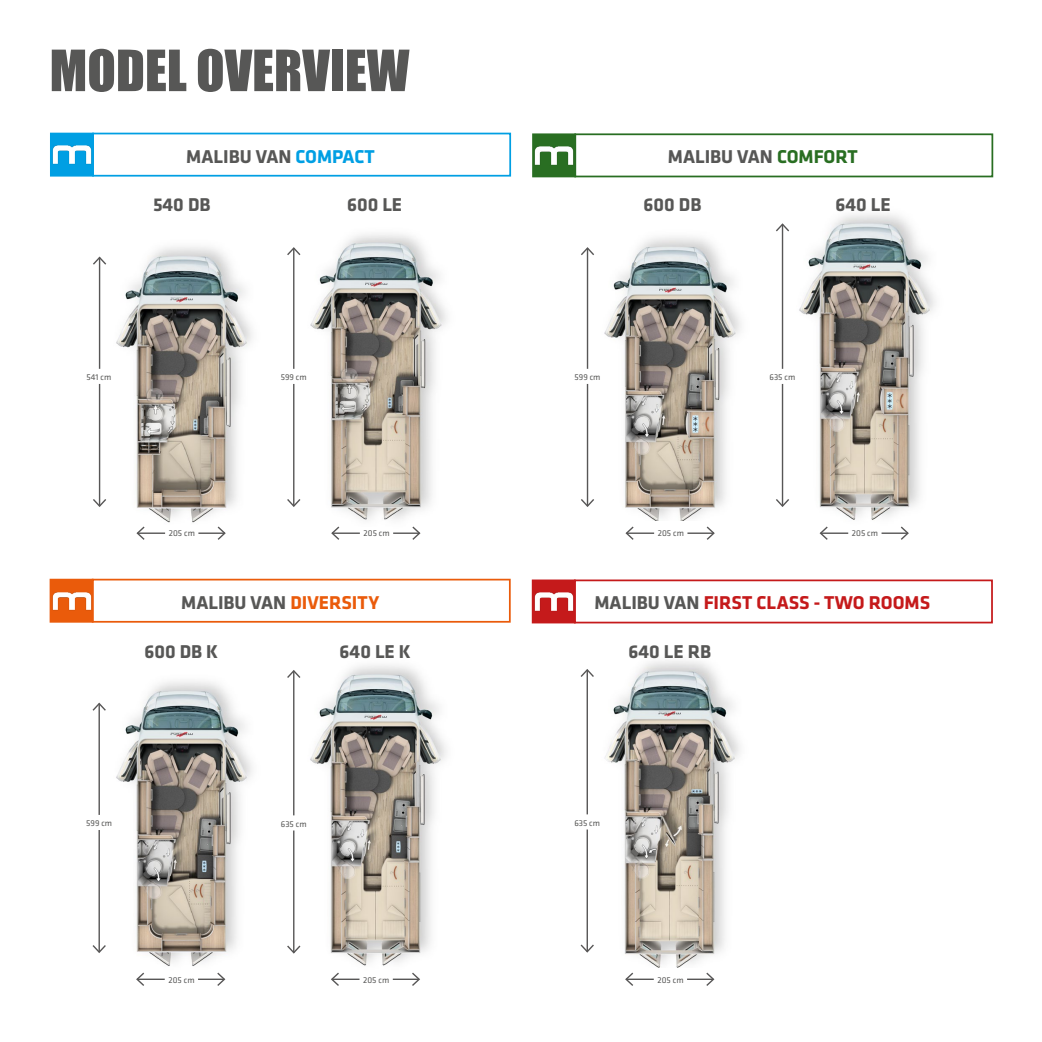
<style>
.page{position:relative;width:1042px;height:1042px;background:#fff}
.page>*{position:absolute;margin:0;border:0;box-sizing:border-box;transform-origin:0 0}
.t1{font:52.5px "Impact";color:#575756}
.t2{font:700 19.25px "Klavika Basic";color:#575756}
.t3{font:700 19.25px "Klavika Basic";color:#c51a1b}
.t4{font:8.75px "Klavika Basic";color:#575756}
.s1{color:#009fe3}
.s2{color:#296e22}
.s3{color:#ea5b0b}
.s4{color:#575756}
</style>
<div class="page">
<img style="left:98px;top:247px;width:154px;height:276px">
<img style="left:116px;top:681px;width:136px;height:285px">
<img style="left:294px;top:234px;width:153px;height:286px">
<div style="left:92px;top:133px;width:419px;height:44px;border:2px solid #009fe3"></div>
<img style="left:294px;top:665px;width:153px;height:301px">
<div style="left:92px;top:579px;width:419px;height:44px;border:2px solid #ea5b0b"></div>
<div style="left:50px;top:133px;width:44px;height:44px;background:#009fe3;border:2px solid #009fe3"></div>
<div style="left:50px;top:579px;width:44px;height:44px;background:#ea5b0b;border:2px solid #ea5b0b"></div>
<img style="left:53px;top:145px;width:38px;height:19px">
<img style="left:52px;top:591px;width:39px;height:19px">
<img style="left:586px;top:237px;width:155px;height:284px">
<img style="left:605px;top:660px;width:135px;height:307px">
<img style="left:781px;top:214px;width:155px;height:306px">
<div style="left:574px;top:133px;width:419px;height:44px;border:2px solid #296e22"></div>
<div style="left:574px;top:579px;width:419px;height:44px;border:2px solid #c51a1b"></div>
<hr style="left:99px;top:257px;width:1px;height:249px;background:#575656">
<svg style="left:93px;top:255px;width:15px;height:11px"></svg>
<svg style="left:93px;top:497px;width:15px;height:11px"></svg>
<div style="left:83px;top:369px;width:33px;height:15px;background:#fff"></div>
<hr style="left:293px;top:248px;width:1px;height:258px;background:#575656">
<svg style="left:287px;top:246px;width:15px;height:11px"></svg>
<svg style="left:287px;top:497px;width:15px;height:11px"></svg>
<div style="left:277px;top:369px;width:33px;height:15px;background:#fff"></div>
<div style="left:532px;top:133px;width:44px;height:44px;background:#296e22;border:2px solid #296e22"></div>
<div style="left:532px;top:579px;width:44px;height:44px;background:#c51a1b;border:2px solid #c51a1b"></div>
<img style="left:535px;top:146px;width:38px;height:19px">
<img style="left:534px;top:592px;width:39px;height:19px">
<hr style="left:587px;top:248px;width:1px;height:258px;background:#575656">
<svg style="left:581px;top:246px;width:15px;height:11px"></svg>
<svg style="left:581px;top:497px;width:15px;height:11px"></svg>
<div style="left:571px;top:369px;width:33px;height:15px;background:#fff"></div>
<hr style="left:782px;top:224px;width:1px;height:282px;background:#575656">
<svg style="left:776px;top:222px;width:14px;height:11px"></svg>
<svg style="left:776px;top:497px;width:14px;height:11px"></svg>
<div style="left:766px;top:369px;width:33px;height:15px;background:#fff"></div>
<hr style="left:98px;top:703px;width:2px;height:249px;background:#575656">
<svg style="left:92px;top:702px;width:14px;height:10px"></svg>
<svg style="left:92px;top:943px;width:14px;height:10px"></svg>
<div style="left:83px;top:815px;width:33px;height:15px;background:#fff"></div>
<hr style="left:293px;top:671px;width:1px;height:281px;background:#575656">
<svg style="left:287px;top:669px;width:15px;height:10px"></svg>
<svg style="left:287px;top:944px;width:15px;height:10px"></svg>
<div style="left:277px;top:815px;width:33px;height:15px;background:#fff"></div>
<hr style="left:586px;top:670px;width:2px;height:281px;background:#575656">
<svg style="left:580px;top:669px;width:14px;height:9px"></svg>
<svg style="left:580px;top:943px;width:14px;height:10px"></svg>
<div style="left:570px;top:814px;width:34px;height:15px;background:#fff"></div>
<hr style="left:137px;top:532px;width:88px;height:2px;background:#575656">
<svg style="left:136px;top:526px;width:10px;height:14px"></svg>
<svg style="left:216px;top:526px;width:10px;height:14px"></svg>
<div style="left:165px;top:526px;width:33px;height:16px;background:#fff"></div>
<hr style="left:332px;top:532px;width:87px;height:2px;background:#575656">
<svg style="left:331px;top:526px;width:10px;height:14px"></svg>
<svg style="left:411px;top:526px;width:10px;height:14px"></svg>
<div style="left:360px;top:526px;width:33px;height:16px;background:#fff"></div>
<hr style="left:626px;top:532px;width:88px;height:2px;background:#575656">
<svg style="left:625px;top:526px;width:10px;height:14px"></svg>
<svg style="left:705px;top:526px;width:10px;height:14px"></svg>
<div style="left:654px;top:526px;width:33px;height:16px;background:#fff"></div>
<hr style="left:820px;top:532px;width:88px;height:2px;background:#575656">
<svg style="left:819px;top:526px;width:10px;height:14px"></svg>
<svg style="left:899px;top:526px;width:10px;height:14px"></svg>
<div style="left:848px;top:526px;width:33px;height:16px;background:#fff"></div>
<hr style="left:137px;top:978px;width:87px;height:2px;background:#575656">
<svg style="left:136px;top:972px;width:10px;height:14px"></svg>
<svg style="left:216px;top:972px;width:10px;height:14px"></svg>
<div style="left:165px;top:972px;width:33px;height:15px;background:#fff"></div>
<hr style="left:332px;top:978px;width:87px;height:2px;background:#575656">
<svg style="left:331px;top:972px;width:9px;height:14px"></svg>
<svg style="left:410px;top:972px;width:10px;height:14px"></svg>
<div style="left:359px;top:972px;width:34px;height:15px;background:#fff"></div>
<hr style="left:626px;top:978px;width:87px;height:2px;background:#575656">
<svg style="left:625px;top:972px;width:10px;height:14px"></svg>
<svg style="left:705px;top:972px;width:10px;height:14px"></svg>
<div style="left:654px;top:972px;width:33px;height:15px;background:#fff"></div>
<h1 class="t1" style="left:50px;top:30px;width:361px">MODEL OVERVIEW</h1>
<p class="t2" style="left:186px;top:142px;width:190px">MALIBU VAN <span class="s1">COMPACT</span></p>
<p class="t2" style="left:668px;top:142px;width:191px">MALIBU VAN <span class="s2">COMFORT</span></p>
<p class="t2" style="left:153px;top:191px;width:59px">540 DB</p>
<p class="t2" style="left:347px;top:191px;width:57px">600 LE</p>
<p class="t2" style="left:643px;top:191px;width:59px">600 DB</p>
<p class="t2" style="left:835px;top:191px;width:57px">640 LE</p>
<p class="t4" style="left:87px;top:371px;width:26px">541 cm</p>
<p class="t4" style="left:281px;top:371px;width:27px">599 cm</p>
<p class="t4" style="left:574px;top:371px;width:27px">599 cm</p>
<p class="t4" style="left:769px;top:371px;width:27px">635 cm</p>
<p class="t4" style="left:169px;top:528px;width:28px">205 cm</p>
<p class="t4" style="left:364px;top:528px;width:28px">205 cm</p>
<p class="t4" style="left:658px;top:528px;width:28px">205 cm</p>
<p class="t4" style="left:852px;top:528px;width:28px">205 cm</p>
<p class="t2" style="left:181px;top:588px;width:200px">MALIBU VAN <span class="s3">DIVERSITY</span></p>
<p class="t3" style="left:594px;top:588px;width:337px"><span class="s4">MALIBU VAN</span> FIRST CLASS - TWO ROOMS</p>
<p class="t2" style="left:144px;top:637px;width:75px">600 DB K</p>
<p class="t2" style="left:339px;top:637px;width:73px">640 LE K</p>
<p class="t2" style="left:628px;top:637px;width:84px">640 LE RB</p>
<p class="t4" style="left:86px;top:817px;width:27px">599 cm</p>
<p class="t4" style="left:281px;top:818px;width:27px">635 cm</p>
<p class="t4" style="left:574px;top:817px;width:27px">635 cm</p>
<p class="t4" style="left:168px;top:974px;width:28px">205 cm</p>
<p class="t4" style="left:363px;top:974px;width:28px">205 cm</p>
<p class="t4" style="left:657px;top:974px;width:28px">205 cm</p>
</div>
